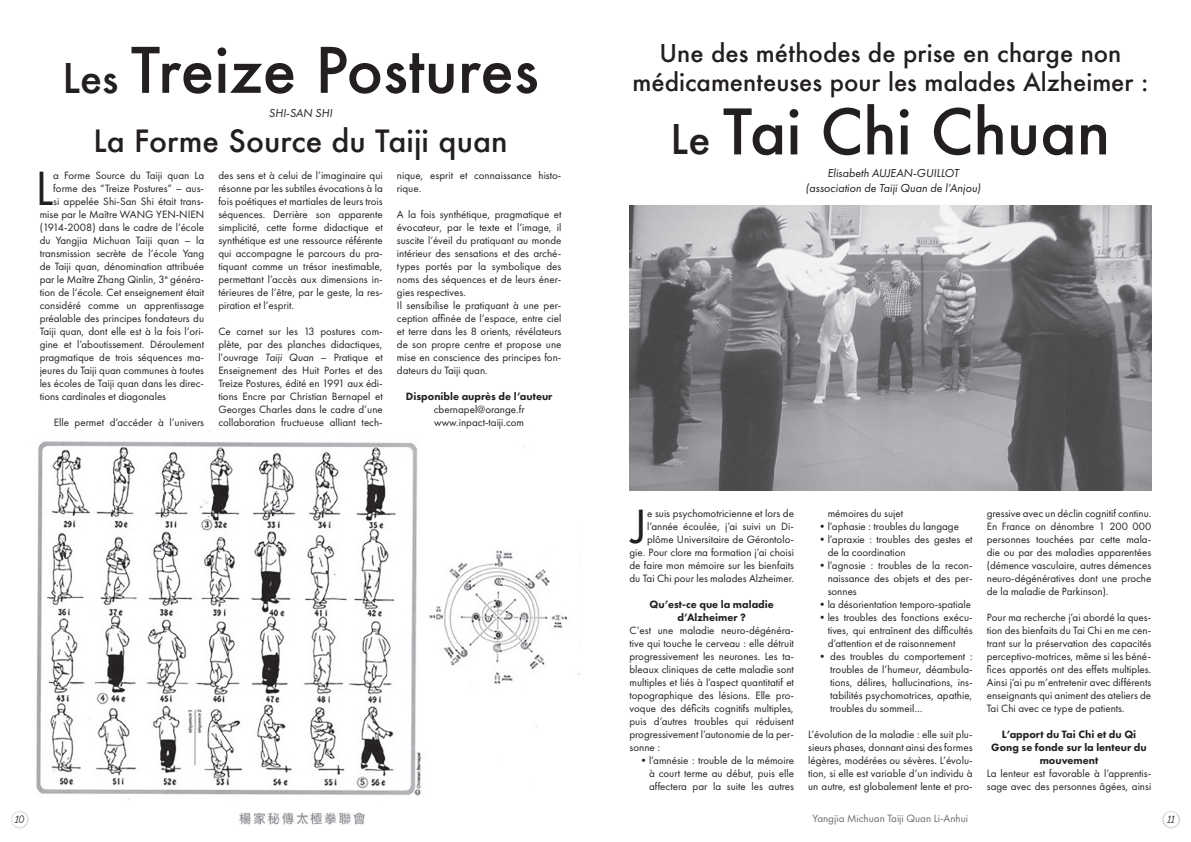
<style>
.page{position:relative;width:1191px;height:842px;background:#fff}
.page>*{position:absolute;margin:0;border:0;box-sizing:border-box;transform-origin:0 0}
.t1{font:500 61px "Futura";color:#231f20}
.t2{font:50px "Futura PT";color:#231f20}
.t3{font:500 30px "Futura";color:#231f20}
.t4{font:500 24px/28.8px "Futura";color:#231f20;text-align:center}
.t5{font:italic 12px/14.4px "Futura PT";color:#231f20;text-align:center}
.t6{font:11px/13px "Futura PT";color:#231f20;text-align:justify}
.t7{font:800 11px/13px "Futura PT";color:#231f20;text-align:center}
.t8{font:11px "Futura PT";color:#6c6d70}
.t9{font:700 9px "Fabfelt Script";color:#231f20}
.s1{font-size:40px}
.s2{font-style:italic}
</style>
<div class="page">
<img style="left:36px;top:431px;width:544px;height:369px">
<img style="left:629px;top:205px;width:522px;height:285px">
<img style="left:239px;top:812px;width:126px;height:13px">
<div style="left:11px;top:810px;width:18px;height:18px;background:#231f20;opacity:.5"></div>
<div style="left:1162px;top:810px;width:18px;height:18px;background:#231f20;opacity:.5"></div>
<h1 class="t1" style="left:62px;top:28px;width:478px"><span class="s1">Les</span> Treize Postures</h1>
<p class="t5" style="left:269px;top:105px;width:65px">SHI-SAN SHI</p>
<h3 class="t3" style="left:94px;top:120px;width:415px">La Forme Source du Taiji quan</h3>
<h2 class="t2" style="left:35px;top:159px;width:19px">L</h2>
<p class="t6" style="left:53px;top:169px;width:152px">a Forme Source du Taiji quan La</p>
<p class="t6" style="left:53px;top:182px;width:152px">forme des “Treize Postures” – aus-</p>
<p class="t6" style="left:53px;top:195px;width:152px">si appelée Shi-San Shi était trans-</p>
<p class="t6" style="left:40px;top:208px;width:166px">mise par le Maître WANG YEN-NIEN</p>
<p class="t6" style="left:40px;top:221px;width:166px">(1914-2008) dans le cadre de l’école</p>
<p class="t6" style="left:40px;top:234px;width:166px">du Yangjia Michuan Taiji quan – la</p>
<p class="t6" style="left:40px;top:247px;width:166px">transmission secrète de l’école Yang</p>
<p class="t6" style="left:40px;top:260px;width:166px">de Taiji quan, dénomination attribuée</p>
<p class="t6" style="left:40px;top:273px;width:166px">par le Maître Zhang Qinlin, 3<sup>e</sup> généra-</p>
<p class="t6" style="left:40px;top:286px;width:166px">tion de l’école. Cet enseignement était</p>
<p class="t6" style="left:40px;top:299px;width:166px">considéré comme un apprentissage</p>
<p class="t6" style="left:40px;top:312px;width:166px">préalable des principes fondateurs du</p>
<p class="t6" style="left:40px;top:325px;width:166px">Taiji quan, dont elle est à la fois l’ori-</p>
<p class="t6" style="left:40px;top:338px;width:166px">gine et l’aboutissement. Déroulement</p>
<p class="t6" style="left:40px;top:351px;width:166px">pragmatique de trois séquences ma-</p>
<p class="t6" style="left:40px;top:364px;width:166px">jeures du Taiji quan communes à toutes</p>
<p class="t6" style="left:40px;top:377px;width:166px">les écoles de Taiji quan dans les direc-</p>
<p class="t6" style="left:40px;top:390px;width:128px">tions cardinales et diagonales</p>
<p class="t6" style="left:54px;top:416px;width:152px">Elle permet d’accéder à l’univers</p>
<p class="t6" style="left:218px;top:169px;width:166px">des sens et à celui de l’imaginaire qui résonne par les subtiles évocations à la fois poétiques et martiales de leurs trois séquences. Derrière son apparente simplicité, cette forme didactique et synthétique est une ressource référente qui accompagne le parcours du pra&shy;tiquant comme un trésor inestimable, permettant l’accès aux dimensions in&shy;térieures de l’être, par le geste, la res&shy;piration et l’esprit.</p>
<p class="t6" style="left:218px;top:325px;width:166px">Ce carnet sur les 13 postures com&shy;plète, par des planches didactiques, l’ouvrage <span class="s2">Taiji Quan</span> – Pratique et Enseignement des Huit Portes et des Treize Postures, édité en 1991 aux édi&shy;tions Encre par Christian Bernapel et Georges Charles dans le cadre d’une collaboration fructueuse alliant tech-</p>
<p class="t6" style="left:397px;top:169px;width:166px">nique, esprit et connaissance histo&shy;rique.</p>
<p class="t6" style="left:397px;top:208px;width:166px;text-align:left">A la fois synthétique, pragmatique et évocateur, par le texte et l’image, il suscite l’éveil du pratiquant au monde intérieur des sensations et des arché&shy;types portés par la symbolique des noms des séquences et de leurs éner&shy;gies respectives.<br>Il sensibilise le pratiquant à une per&shy;ception affinée de l’espace, entre ciel et terre dans les 8 orients, révélateurs de son propre centre et propose une mise en conscience des principes fon&shy;dateurs du Taiji quan.</p>
<p class="t7" style="left:406px;top:390px;width:148px">Disponible auprès de l’auteur</p>
<p class="t6" style="left:434px;top:403px;width:92px">cbernapel@orange.fr www.inpact-taiji.com</p>
<h3 class="t4" style="left:632px;top:39px;width:517px">Une des méthodes de prise en charge non médicamenteuses pour les malades Alzheimer :</h3>
<h1 class="t1" style="left:670px;top:90px;width:441px"><span class="s1">Le</span> Tai Chi Chuan</h1>
<p class="t5" style="left:805px;top:166px;width:177px">Elisabeth AUJEAN-GUILLOT (association de Taiji Quan de l’Anjou)</p>
<p class="t6" style="left:629px;top:507px;width:166px;text-align:right">e suis psychomotricienne et lors de l’année écoulée, j’ai suivi un Di&shy;plôme Universitaire de Gérontolo&shy;gie. Pour clore ma formation j’ai choisi de faire mon mémoire sur les bienfaits du Tai Chi pour les malades Alzheimer.</p>
<p class="t7" style="left:649px;top:598px;width:126px">Qu’est-ce que la maladie d’Alzheimer ?</p>
<p class="t6" style="left:629px;top:624px;width:166px">C’est une maladie neuro-dégénéra&shy;tive qui touche le cerveau : elle détruit progressivement les neurones. Les ta&shy;bleaux cliniques de cette maladie sont multiples et liés à l’aspect quantitatif et topographique des lésions. Elle pro&shy;voque des déficits cognitifs multiples, puis d’autres troubles qui réduisent progressivement l’autonomie de la per&shy;sonne :</p>
<p class="t6" style="left:649px;top:754px;width:146px;text-indent:-11px">•l’amnésie : trouble de la mémoire à court terme au début, puis elle affectera par la suite les autres</p>
<h2 class="t2" style="left:632px;top:497px;width:17px">J</h2>
<p class="t6" style="left:827px;top:507px;width:77px">mémoires du sujet</p>
<p class="t6" style="left:816px;top:520px;width:144px">•l’aphasie : troubles du langage</p>
<p class="t6" style="left:827px;top:533px;width:146px;text-indent:-11px">•l’apraxie : troubles des gestes et de la coordination</p>
<p class="t6" style="left:827px;top:559px;width:146px;text-indent:-11px">•l’agnosie : troubles de la recon&shy;naissance des objets et des per&shy;sonnes</p>
<p class="t6" style="left:816px;top:598px;width:156px">•la désorientation temporo-spatiale</p>
<p class="t6" style="left:827px;top:611px;width:146px;text-indent:-11px">•les troubles des fonctions exécu&shy;tives, qui entraînent des difficultés d’attention et de raisonnement</p>
<p class="t6" style="left:830px;top:650px;width:144px;text-indent:-14px">• des troubles du comportement : troubles de l’humeur, déambula&shy;tions, délires, hallucinations, ins&shy;tabilités psychomotrices, apathie, troubles du sommeil…</p>
<p class="t6" style="left:808px;top:728px;width:166px">L’évolution de la maladie : elle suit plu&shy;sieurs phases, donnant ainsi des formes légères, modérées ou sévères. L’évolu&shy;tion, si elle est variable d’un individu à un autre, est globalement lente et pro-</p>
<p class="t6" style="left:986px;top:507px;width:166px">gressive avec un déclin cognitif continu.<br>En France on dénombre 1 200 000 personnes touchées par cette mala&shy;die ou par des maladies apparentées (démence vasculaire, autres démences neuro-dégénératives dont une proche de la maladie de Parkinson).</p>
<p class="t6" style="left:986px;top:611px;width:166px">Pour ma recherche j’ai abordé la ques&shy;tion des bienfaits du Tai Chi en me cen&shy;trant sur la préservation des capacités perceptivo-motrices, même si les béné&shy;fices apportés ont des effets multiples.<br>Ainsi j’ai pu m’entretenir avec différents enseignants qui animent des ateliers de Tai Chi avec ce type de patients.</p>
<p class="t7" style="left:991px;top:728px;width:157px">L’apport du Tai Chi et du Qi<br>Gong se fonde sur la lenteur du mouvement</p>
<p class="t6" style="left:986px;top:767px;width:166px">La lenteur est favorable à l’apprentis&shy;sage avec des personnes âgées, ainsi</p>
<p class="t9" style="left:15px;top:813px;width:11px">10</p>
<p class="t8" style="left:812px;top:812px;width:157px">Yangjia Michuan Taiji Quan Li-Anhui</p>
<p class="t9" style="left:1167px;top:813px;width:9px">11</p>
</div>
